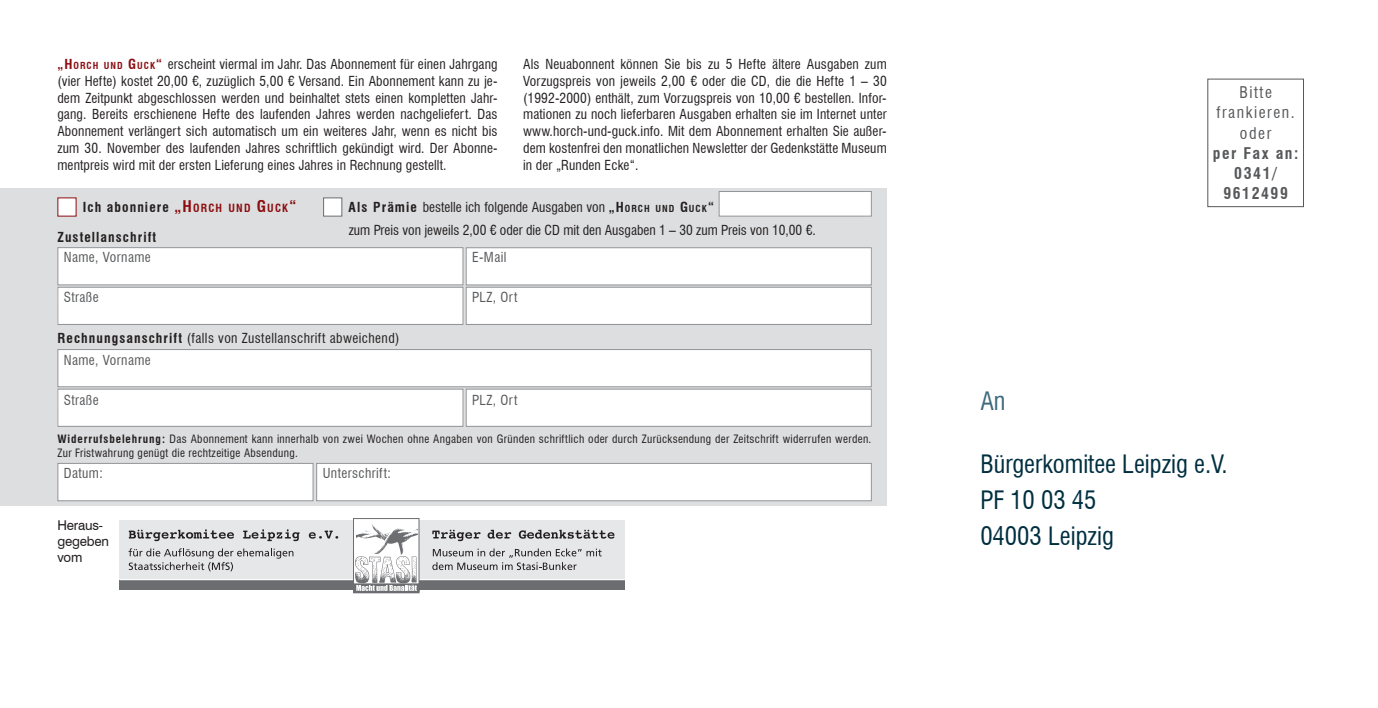
<style>
.page{position:relative;width:1378px;height:708px;background:#fff}
.page>*{position:absolute;margin:0;border:0;box-sizing:border-box;transform-origin:0 0}
.t1{font:condensed 24.75px/36px "Swiss 721 BT";color:#012f40}
.t2{font:condensed 24.75px "Swiss 721 BT";color:#3d697c}
.t3{font:700 condensed 15.75px/20.2px "Swiss 721 BT";letter-spacing:.1em;color:#57585a;text-align:center}
.t4{font:condensed 15.75px/20.2px "Swiss 721 BT";letter-spacing:.1em;color:#57585a;text-align:center}
.t5{font:condensed 13.5px/16.9px "Swiss 721 BT";letter-spacing:.01em;color:#231f20;text-align:justify}
.t6{font:condensed 13.5px "Swiss 721 BT";letter-spacing:.03em;color:#57585a}
.t7{font:condensed 13.5px "Swiss 721 BT";letter-spacing:.03em;color:#231f20}
.t8{font:700 condensed 13.5px "Swiss 721 BT";letter-spacing:.08em;color:#231f20}
.t9{font:13.5px/15.8px "Swiss 721 BT";letter-spacing:-.015em;color:#231f20}
.t10{font:condensed 11.25px/13.5px "Swiss 721 BT";letter-spacing:.03em;color:#231f20}
.s1{font-weight:700;color:#8b0d10}
.s2{font-weight:700;font-size:9.45px;color:#8b0d10}
.s3{font-size:15.75px;color:#8b0d10}
.s4{font-size:11.03px;color:#8b0d10}
.s5{font-weight:700}
.s6{font-weight:700;font-size:9.45px}
</style>
<div class="page">
<div style="left:0;top:188px;width:887px;height:317px;background:#dddedf"></div>
<div style="left:57px;top:349px;width:814px;height:38px;background:#fff;border:1px solid #939598"></div>
<div style="left:58px;top:389px;width:405px;height:37px;background:#fff"></div>
<div style="left:57px;top:389px;width:406px;height:38px;border:1px solid #939598"></div>
<div style="left:466px;top:389px;width:405px;height:37px;background:#fff"></div>
<div style="left:466px;top:389px;width:406px;height:38px;border:1px solid #939598"></div>
<div style="left:57px;top:247px;width:406px;height:38px;background:#fff;border:1px solid #939598"></div>
<div style="left:58px;top:287px;width:405px;height:37px;background:#fff"></div>
<div style="left:57px;top:287px;width:406px;height:38px;border:1px solid #939598"></div>
<div style="left:466px;top:287px;width:405px;height:37px;background:#fff"></div>
<div style="left:466px;top:287px;width:406px;height:38px;border:1px solid #939598"></div>
<div style="left:57px;top:463px;width:256px;height:38px;background:#fff;border:1px solid #939598"></div>
<div style="left:316px;top:463px;width:556px;height:38px;background:#fff;border:1px solid #939598"></div>
<div style="left:1207px;top:79px;width:97px;height:128px;border:1px solid #57585a"></div>
<svg style="left:57px;top:197px;width:20px;height:20px"></svg>
<div style="left:323px;top:197px;width:19px;height:20px;background:#fff;border:1px solid #6c6d70"></div>
<div style="left:719px;top:191px;width:153px;height:26px;background:#fff;border:1px solid #939598"></div>
<div style="left:120px;top:521px;width:505px;height:68px;background:#6c6d70"></div>
<div style="left:120px;top:521px;width:505px;height:59px;background:#e6e7e9"></div>
<svg style="left:128px;top:548px;width:165px;height:23px"></svg>
<svg style="left:129px;top:529px;width:105px;height:12px"></svg>
<svg style="left:243px;top:529px;width:57px;height:12px"></svg>
<svg style="left:309px;top:531px;width:29px;height:8px"></svg>
<svg style="left:432px;top:548px;width:170px;height:22px"></svg>
<svg style="left:432px;top:530px;width:48px;height:11px"></svg>
<svg style="left:487px;top:530px;width:24px;height:9px"></svg>
<svg style="left:519px;top:530px;width:95px;height:9px"></svg>
<hr style="left:120px;top:579px;width:505px;height:1px;background:#fff">
<div style="left:353px;top:519px;width:66px;height:73px;background:#fff"></div>
<div style="left:353px;top:518px;width:66px;height:74px;border:1px solid #6c6d70"></div>
<img style="left:356px;top:525px;width:61px;height:30px">
<img style="left:355px;top:557px;width:64px;height:26px">
<div style="left:353px;top:584px;width:66px;height:9px;background:#6c6d70"></div>
<div style="left:353px;top:583px;width:66px;height:10px;border:1px solid #6c6d70"></div>
<svg style="left:356px;top:585px;width:61px;height:6px"></svg>
<div style="left:466px;top:248px;width:405px;height:37px;background:#fff"></div>
<div style="left:466px;top:247px;width:406px;height:38px;border:1px solid #939598"></div>
<p class="t5" style="left:57px;top:55px;width:442px"><span class="s1">„</span><span class="s1">H</span><span class="s2">ORCH UND</span> <span class="s1">G</span><span class="s2">UCK</span><span class="s1">“</span> erscheint viermal im Jahr. Das Abonnement für einen Jahrgang (vier Hefte) kostet 20,00 €, zuzüglich 5,00 € Versand. Ein Abonnement kann zu je&shy;dem Zeitpunkt abgeschlossen werden und beinhaltet stets einen kompletten Jahr&shy;gang. Bereits erschienene Hefte des laufenden Jahres werden nachgeliefert. Das Abonnement verlängert sich automatisch um ein weiteres Jahr, wenn es nicht bis zum 30. November des laufenden Jahres schriftlich gekündigt wird. Der Abonne&shy;mentpreis wird mit der ersten Lieferung eines Jahres in Rechnung gestellt.</p>
<p class="t5" style="left:523px;top:55px;width:365px">Als Neuabonnent können Sie bis zu 5 Hefte ältere Ausgaben zum Vorzugspreis von jeweils 2,00 € oder die CD, die die Hefte 1 – 30 (1992-2000) enthält, zum Vorzugspreis von 10,00 € bestellen. Infor&shy;mationen zu noch lieferbaren Ausgaben erhalten sie im Internet unter www.horch-und-guck.info. Mit dem Abonnement erhalten Sie außer&shy;dem kostenfrei den monatlichen Newsletter der Gedenkstätte Museum in der „Runden Ecke“.</p>
<p class="t8" style="left:83px;top:199px;width:215px">Ich abonniere <span class="s3">„</span><span class="s3">H</span><span class="s4">ORCH UND</span> <span class="s3">G</span><span class="s4">UCK</span><span class="s3">“</span></p>
<p class="t5" style="left:349px;top:196px;width:468px;line-height:22.5px"><span class="s5">Als Prämie</span> bestelle ich folgende Ausgaben von <span class="s5">„</span><span class="s5">H</span><span class="s6">ORCH UND</span> <span class="s5">G</span><span class="s6">UCK</span><span class="s5">“<br></span>zum Preis von jeweils 2,00 € oder die CD mit den Ausgaben 1 – 30 zum Preis von 10,00 €.</p>
<p class="t8" style="left:57px;top:229px;width:100px">Zustellanschrift</p>
<p class="t6" style="left:64px;top:249px;width:89px">Name, Vorname</p>
<p class="t6" style="left:472px;top:249px;width:36px">E-Mail</p>
<p class="t6" style="left:64px;top:289px;width:36px">Straße</p>
<p class="t6" style="left:472px;top:289px;width:47px">PLZ, Ort</p>
<p class="t7" style="left:57px;top:330px;width:344px"><span class="s5">Rechnungsanschrift</span> (falls von Zustellanschrift abweichend)</p>
<p class="t6" style="left:64px;top:352px;width:89px">Name, Vorname</p>
<p class="t6" style="left:64px;top:392px;width:36px">Straße</p>
<p class="t6" style="left:472px;top:392px;width:47px">PLZ, Ort</p>
<p class="t10" style="left:57px;top:432px;width:815px"><span class="s5">Widerrufsbelehrung:</span> Das Abonnement kann innerhalb von zwei Wochen ohne Angaben von Gründen schriftlich oder durch Zurücksendung der Zeitschrift widerrufen werden.<br>Zur Fristwahrung genügt die rechtzeitige Absendung.</p>
<p class="t6" style="left:64px;top:465px;width:41px">Datum:</p>
<p class="t6" style="left:323px;top:465px;width:70px">Unterschrift:</p>
<p class="t9" style="left:57px;top:518px;width:53px">Heraus&shy;gegeben vom</p>
<h1 class="t2" style="left:980px;top:386px;width:27px">An</h1>
<p class="t4" style="left:1216px;top:82px;width:80px">Bitte frankieren. oder</p>
<p class="t3" style="left:1213px;top:143px;width:87px">per Fax an:<br>0341/<br>9612499</p>
<h1 class="t1" style="left:980px;top:446px;width:249px">Bürgerkomitee Leipzig e.V.<br>PF 10 03 45<br>04003 Leipzig</h1>
</div>
